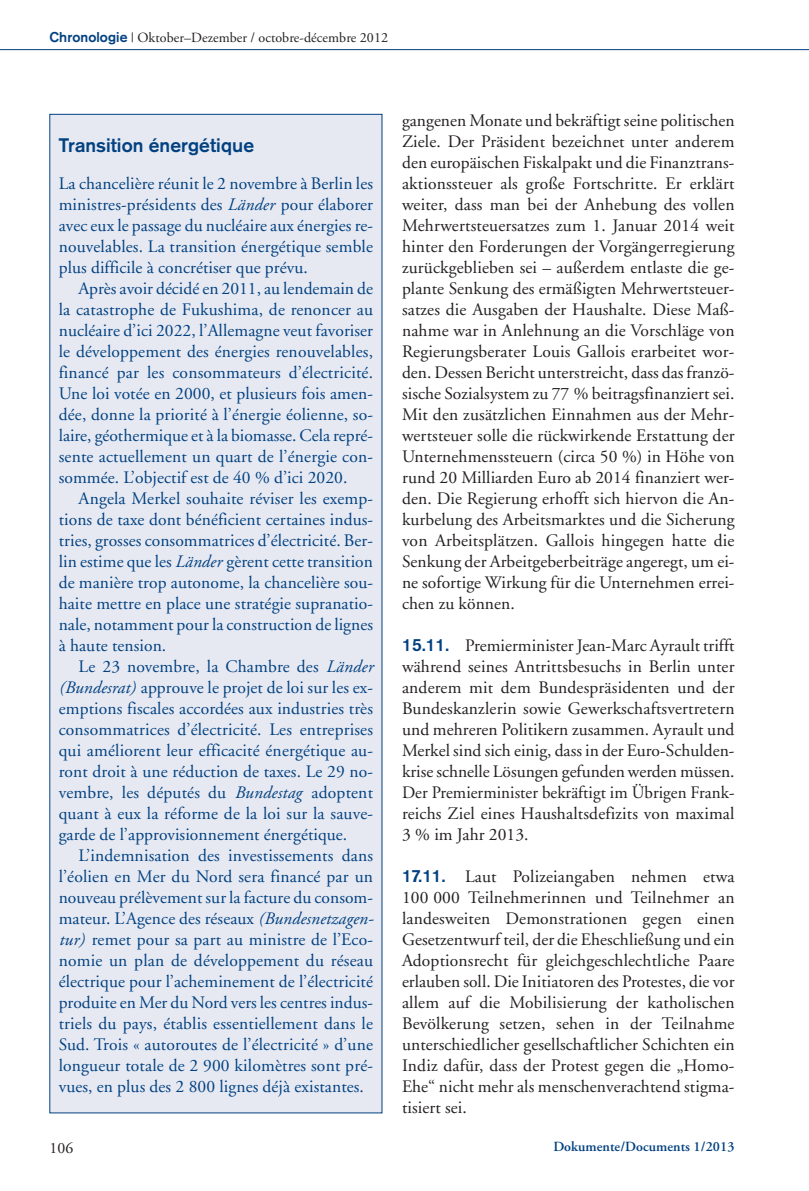
<style>
.page{position:relative;width:809px;height:1191px;background:#fff}
.page>*{position:absolute;margin:0;border:0;box-sizing:border-box;transform-origin:0 0}
.t1{font:700 19.25px "Akzidenz Grotesk";letter-spacing:.005em;color:#014181}
.t2{font:17.5px/21px "Adobe Garamond";letter-spacing:.005em;color:#231f20;text-align:justify}
.t3{font:17.5px/21px "Adobe Garamond";letter-spacing:.005em;color:#014181;text-align:justify}
.t4{font:15.75px "Adobe Garamond";color:#231f20}
.t5{font:14px "Adobe Garamond";letter-spacing:.005em;color:#231f20}
.t6{font:600 14px "Adobe Garamond";letter-spacing:.005em;color:#014181}
.s1{font-family:"Akzidenz Grotesk";font-weight:700;color:#014181}
.s2{font-style:italic}
.s3{font-family:"Akzidenz Grotesk BE";font-weight:500;color:#014181}
</style>
<div class="page">
<hr style="left:0;top:49px;width:809px;height:1px;background:#014181">
<div style="left:50px;top:114px;width:332px;height:998px;background:#e7e9f2"></div>
<p class="t5" style="left:50px;top:32px;width:340px"><span class="s1">Chronologie</span> | Oktober–Dezember / octobre-décembre 2012</p>
<p class="t1" style="left:59px;top:139px;width:197px">Transition énergétique</p>
<p class="t3" style="left:59px;top:174px;width:316px">La chancelière réunit le 2 novembre à Berlin les ministres-présidents des <span class="s2">Länder</span> pour élaborer avec eux le passage du nucléaire aux énergies re&shy;nouvelables. La transition énergétique semble plus difficile à concrétiser que prévu.</p>
<p class="t3" style="left:59px;top:279px;width:316px;text-indent:20px">Après avoir décidé en 2011, au lendemain de la catastrophe de Fukushima, de renoncer au nucléaire d’ici 2022, l’Allemagne veut favoriser le développement des énergies renouvelables, financé par les consommateurs d’électricité.<br>Une loi votée en 2000, et plusieurs fois amen&shy;dée, donne la priorité à l’énergie éolienne, so&shy;laire, géothermique et à la biomasse. Cela repré&shy;sente actuellement un quart de l’énergie con&shy;sommée. L’objectif est de 40 % d’ici 2020.</p>
<p class="t3" style="left:59px;top:489px;width:316px;text-indent:20px">Angela Merkel souhaite réviser les exemp&shy;tions de taxe dont bénéficient certaines indus&shy;tries, grosses consommatrices d’électricité. Ber&shy;lin estime que les <span class="s2">Länder</span> gèrent cette transition de manière trop autonome, la chancelière sou&shy;haite mettre en place une stratégie supranatio&shy;nale, notamment pour la construction de lignes à haute tension.</p>
<p class="t3" style="left:59px;top:657px;width:316px;text-indent:20px">Le 23 novembre, la Chambre des <span class="s2">Länder (Bundesrat)</span> approuve le projet de loi sur les ex&shy;emptions fiscales accordées aux industries très consommatrices d’électricité. Les entreprises qui améliorent leur efficacité énergétique au&shy;ront droit à une réduction de taxes. Le 29 no&shy;vembre, les députés du <span class="s2">Bundestag</span> adoptent quant à eux la réforme de la loi sur la sauve&shy;garde de l’approvisionnement énergétique.</p>
<p class="t3" style="left:59px;top:846px;width:316px;text-indent:20px">L’indemnisation des investissements dans l’éolien en Mer du Nord sera financé par un nouveau prélèvement sur la facture du consom&shy;mateur. L’Agence des réseaux <span class="s2">(Bundesnetzagen&shy;tur)</span> remet pour sa part au ministre de l’Eco&shy;nomie un plan de développement du réseau électrique pour l’acheminement de l’électricité produite en Mer du Nord vers les centres indus&shy;triels du pays, établis essentiellement dans le Sud. Trois « autoroutes de l’électricité » d’une longueur totale de 2 900 kilomètres sont pré&shy;vues, en plus des 2 800 lignes déjà existantes.</p>
<p class="t2" style="left:402px;top:111px;width:334px">gangenen Monate und bekräftigt seine politischen Ziele. Der Präsident bezeichnet unter anderem den europäischen Fiskalpakt und die Finanztrans&shy;aktionssteuer als große Fortschritte. Er erklärt weiter, dass man bei der Anhebung des vollen Mehrwertsteuersatzes zum 1. Januar 2014 weit hinter den Forderungen der Vorgängerregierung zurückgeblieben sei – außerdem entlaste die ge&shy;plante Senkung des ermäßigten Mehrwertsteuer&shy;satzes die Ausgaben der Haushalte. Diese Maß&shy;nahme war in Anlehnung an die Vorschläge von Regierungsberater Louis Gallois erarbeitet wor&shy;den. Dessen Bericht unterstreicht, dass das franzö&shy;sische Sozialsystem zu 77 % beitragsfinanziert sei.<br>Mit den zusätzlichen Einnahmen aus der Mehr&shy;wertsteuer solle die rückwirkende Erstattung der Unternehmenssteuern (circa 50 %) in Höhe von rund 20 Milliarden Euro ab 2014 finanziert wer&shy;den. Die Regierung erhofft sich hiervon die An&shy;kurbelung des Arbeitsmarktes und die Sicherung von Arbeitsplätzen. Gallois hingegen hatte die Senkung der Arbeitgeberbeiträge angeregt, um ei&shy;ne sofortige Wirkung für die Unternehmen errei&shy;chen zu können.</p>
<p class="t2" style="left:402px;top:636px;width:334px"><span class="s3">15.11.</span> Premierminister Jean-Marc Ayrault trifft während seines Antrittsbesuchs in Berlin unter anderem mit dem Bundespräsidenten und der Bundeskanzlerin sowie Gewerkschaftsvertretern und mehreren Politikern zusammen. Ayrault und Merkel sind sich einig, dass in der Euro-Schulden&shy;krise schnelle Lösungen gefunden werden müssen.<br>Der Premierminister bekräftigt im Übrigen Frank&shy;reichs Ziel eines Haushaltsdefizits von maximal 3 % im Jahr 2013.</p>
<p class="t2" style="left:402px;top:867px;width:334px"><span class="s3">17.11.</span> Laut Polizeiangaben nehmen etwa 100 000 Teilnehmerinnen und Teilnehmer an landesweiten Demonstrationen gegen einen Gesetzentwurf teil, der die Eheschließung und ein Adoptionsrecht für gleichgeschlechtliche Paare erlauben soll. Die Initiatoren des Protestes, die vor allem auf die Mobilisierung der katholischen Bevölkerung setzen, sehen in der Teilnahme unterschiedlicher gesellschaftlicher Schichten ein Indiz dafür, dass der Protest gegen die „Homo-Ehe“ nicht mehr als menschenverachtend stigma&shy;tisiert sei.</p>
<p class="t4" style="left:50px;top:1141px;width:25px">106</p>
<p class="t6" style="left:553px;top:1141px;width:183px">Dokumente/Documents 1/2013</p>
</div>
